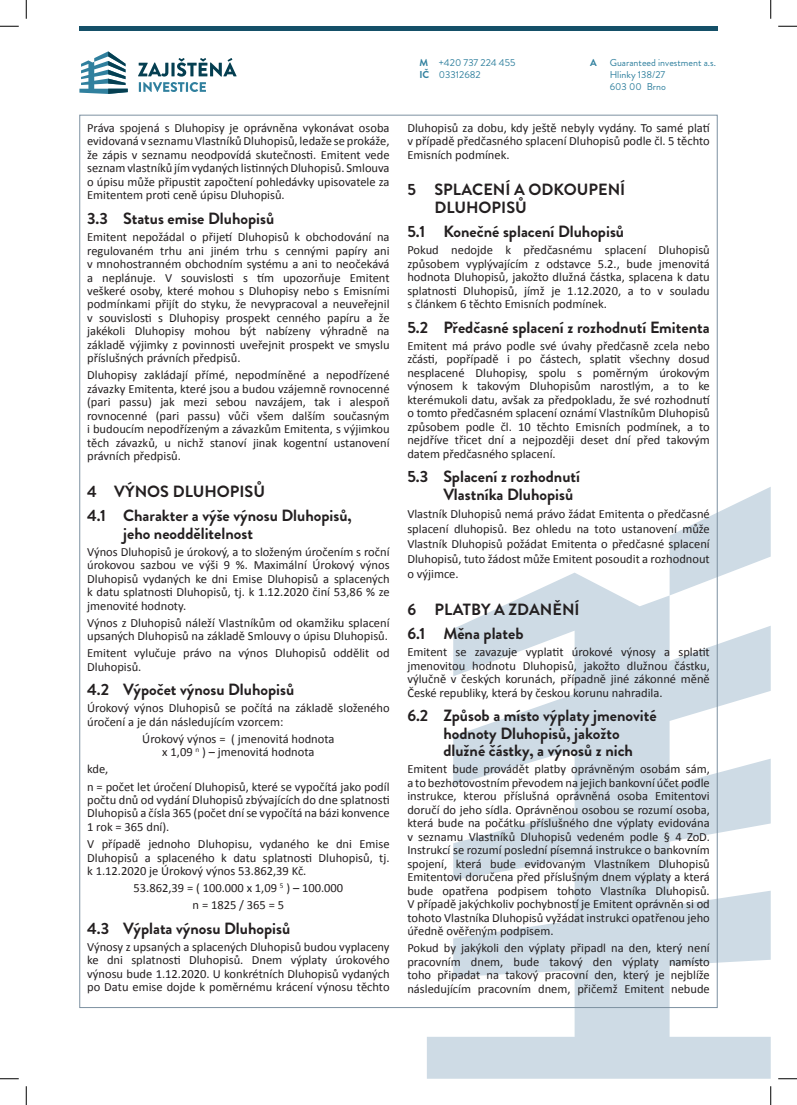
<style>
.page{position:relative;width:797px;height:1105px;background:#fff}
.page>*{position:absolute;margin:0;border:0;box-sizing:border-box;transform-origin:0 0}
.t1{font:700 16.25px/17.5px "Brandon Grotesque";color:#231f20}
.t2{font:12.5px/13.5px "Calibri";color:#231f20;text-align:justify}
.t3{font:10px/12px "Brandon Grotesque";color:#30809e}
.t4{font:700 10px/12px "Brandon Grotesque";color:#30809e}
</style>
<div class="page">
<svg style="left:427px;top:487px;width:343px;height:592px;fill:#cedbe5"></svg>
<svg style="left:79px;top:51px;width:49px;height:43px"></svg>
<svg style="left:138px;top:58px;width:99px;height:34px"></svg>
<div style="left:79px;top:26px;width:638px;height:5px;background:#155068"></div>
<svg style="left:0;top:25px;width:19px;height:2px"></svg>
<svg style="left:778px;top:25px;width:19px;height:2px"></svg>
<svg style="left:0;top:1078px;width:19px;height:1px"></svg>
<svg style="left:778px;top:1078px;width:19px;height:1px"></svg>
<svg style="left:25px;top:0;width:2px;height:19px"></svg>
<svg style="left:25px;top:1086px;width:2px;height:19px"></svg>
<svg style="left:770px;top:0;width:1px;height:19px"></svg>
<svg style="left:770px;top:1086px;width:1px;height:19px"></svg>
<p class="t2" style="left:87px;top:121px;width:304px">Práva spojená s Dluhopisy je oprávněna vykonávat osoba evidovaná v seznamu Vlastníků Dluhopisů, ledaže se prokáže, že zápis v seznamu neodpovídá skutečnosti. Emitent vede seznam vlastníků jím vydaných listinných Dluhopisů. Smlouva o úpisu může připustit započtení pohledávky upisovatele za Emitentem proti ceně úpisu Dluhopisů.</p>
<h1 class="t1" style="left:87px;top:210px;width:188px">3.3 Status emise Dluhopisů</h1>
<p class="t2" style="left:87px;top:230px;width:304px">Emitent nepožádal o přijetí Dluhopisů k obchodování na regulovaném trhu ani jiném trhu s cennými papíry ani v mnohostranném obchodním systému a ani to neočekává a neplánuje. V souvislosti s tím upozorňuje Emitent veškeré osoby, které mohou s Dluhopisy nebo s Emisními podmínkami přijít do styku, že nevypracoval a neuveřejnil v souvislosti s Dluhopisy prospekt cenného papíru a že jakékoli Dluhopisy mohou být nabízeny výhradně na základě výjimky z povinnosti uveřejnit prospekt ve smyslu příslušných právních předpisů.</p>
<p class="t2" style="left:87px;top:368px;width:304px">Dluhopisy zakládají přímé, nepodmíněné a nepodřízené závazky Emitenta, které jsou a budou vzájemně rovnocenné (pari passu) jak mezi sebou navzájem, tak i alespoň rovnocenné (pari passu) vůči všem dalším současným i budoucím nepodřízeným a závazkům Emitenta, s výjimkou těch závazků, u nichž stanoví jinak kogentní ustanovení právních předpisů.</p>
<h1 class="t1" style="left:87px;top:479px;width:266px;line-height:24.6px">4 VÝNOS DLUHOPISŮ<br>4.1 Charakter a výše výnosu Dluhopisů,</h1>
<h1 class="t1" style="left:123px;top:525px;width:131px">jeho neoddělitelnost</h1>
<p class="t2" style="left:87px;top:544px;width:304px">Výnos Dluhopisů je úrokový, a to složeným úročením s roční úrokovou sazbou ve výši 9 %. Maximální Úrokový výnos Dluhopisů vydaných ke dni Emise Dluhopisů a splacených k datu splatnosti Dluhopisů, tj. k 1.12.2020 činí 53,86 % ze jmenovité hodnoty.</p>
<p class="t2" style="left:87px;top:615px;width:304px">Výnos z Dluhopisů náleží Vlastníkům od okamžiku splacení upsaných Dluhopisů na základě Smlouvy o úpisu Dluhopisů.</p>
<p class="t2" style="left:87px;top:646px;width:304px">Emitent vylučuje právo na výnos Dluhopisů oddělit od<br>Dluhopisů.</p>
<h1 class="t1" style="left:87px;top:681px;width:208px">4.2 Výpočet výnosu Dluhopisů</h1>
<p class="t2" style="left:87px;top:701px;width:304px">Úrokový výnos Dluhopisů se počítá na základě složeného úročení a je dán následujícím vzorcem:</p>
<p class="t2" style="left:142px;top:732px;width:194px;text-align:center">Úrokový výnos = ( jmenovitá hodnota x 1,09 <sup>n</sup> ) – jmenovitá hodnota</p>
<p class="t2" style="left:87px;top:760px;width:304px;line-height:17px">kde,<br>n = počet let úročení Dluhopisů, které se vypočítá jako podíl</p>
<p class="t2" style="left:87px;top:793px;width:304px">počtu dnů od vydání Dluhopisů zbývajících do dne splatnosti Dluhopisů a čísla 365 (počet dní se vypočítá na bázi konvence 1 rok = 365 dní).</p>
<p class="t2" style="left:87px;top:837px;width:304px">V případě jednoho Dluhopisu, vydaného ke dni Emise Dluhopisů a splaceného k datu splatnosti Dluhopisů, tj. k 1.12.2020 je Úrokový výnos 53.862,39 Kč.</p>
<p class="t2" style="left:133px;top:879px;width:211px;line-height:17px;text-align:center">53.862,39 = ( 100.000 x 1,09 <sup>5</sup> ) – 100.000 n = 1825 / 365 = 5</p>
<h1 class="t1" style="left:87px;top:919px;width:205px">4.3 Výplata výnosu Dluhopisů</h1>
<p class="t2" style="left:87px;top:939px;width:304px">Výnosy z upsaných a splacených Dluhopisů budou vyplaceny ke dni splatnosti Dluhopisů. Dnem výplaty úrokového výnosu bude 1.12.2020. U konkrétních Dluhopisů vydaných po Datu emise dojde k poměrnému krácení výnosu těchto</p>
<p class="t4" style="left:419px;top:57px;width:11px">M<br>IČ</p>
<p class="t3" style="left:439px;top:57px;width:78px">+420 737 224 455</p>
<p class="t4" style="left:590px;top:57px;width:8px">A</p>
<p class="t3" style="left:439px;top:69px;width:43px">03312682</p>
<p class="t3" style="left:610px;top:57px;width:108px">Guaranteed investment a.s.<br>Hlinky 138/27<br>603 00 Brno</p>
<p class="t2" style="left:407px;top:121px;width:304px">Dluhopisů za dobu, kdy ještě nebyly vydány. To samé platí v případě předčasného splacení Dluhopisů podle čl. 5 těchto Emisních podmínek.</p>
<h1 class="t1" style="left:434px;top:181px;width:192px;text-indent:-27px">5 SPLACENÍ A ODKOUPENÍ<br>DLUHOPISŮ</h1>
<h1 class="t1" style="left:407px;top:223px;width:218px">5.1 Konečné splacení Dluhopisů</h1>
<p class="t2" style="left:407px;top:243px;width:304px">Pokud nedojde k předčasnému splacení Dluhopisů způsobem vyplývajícím z odstavce 5.2., bude jmenovitá hodnota Dluhopisů, jakožto dlužná částka, splacena k datu splatnosti Dluhopisů, jímž je 1.12.2020, a to v souladu s článkem 6 těchto Emisních podmínek.</p>
<h1 class="t1" style="left:407px;top:319px;width:304px">5.2 Předčasné splacení z rozhodnutí Emitenta</h1>
<p class="t2" style="left:407px;top:339px;width:304px">Emitent má právo podle své úvahy předčasně zcela nebo zčásti, popřípadě i po částech, splatit všechny dosud nesplacené Dluhopisy, spolu s poměrným úrokovým výnosem k takovým Dluhopisům narostlým, a to ke kterémukoli datu, avšak za předpokladu, že své rozhodnutí o tomto předčasném splacení oznámí Vlastníkům Dluhopisů způsobem podle čl. 10 těchto Emisních podmínek, a to nejdříve třicet dní a nejpozději deset dní před takovým datem předčasného splacení.</p>
<h1 class="t1" style="left:443px;top:468px;width:138px;text-indent:-36px">5.3 Splacení z rozhodnutí<br>Vlastníka Dluhopisů</h1>
<p class="t2" style="left:407px;top:506px;width:304px;line-height:15px">Vlastník Dluhopisů nemá právo žádat Emitenta o předčasné splacení dluhopisů. Bez ohledu na toto ustanovení může Vlastník Dluhopisů požádat Emitenta o předčasné splacení Dluhopisů, tuto žádost může Emitent posoudit a rozhodnout o výjimce.</p>
<h1 class="t1" style="left:407px;top:597px;width:174px;line-height:24.6px">6 PLATBY A ZDANĚNÍ<br>6.1 Měna plateb</h1>
<p class="t2" style="left:407px;top:645px;width:304px">Emitent se zavazuje vyplatit úrokové výnosy a splatit jmenovitou hodnotu Dluhopisů, jakožto dlužnou částku, výlučně v českých korunách, případně jiné zákonné měně České republiky, která by českou korunu nahradila.</p>
<h1 class="t1" style="left:443px;top:707px;width:215px;text-indent:-36px">6.2 Způsob a místo výplaty jmenovité hodnoty Dluhopisů, jakožto dlužné částky, a výnosů z nich</h1>
<p class="t2" style="left:407px;top:762px;width:304px">Emitent bude provádět platby oprávněným osobám sám, a to bezhotovostním převodem na jejich bankovní účet podle instrukce, kterou příslušná oprávněná osoba Emitentovi doručí do jeho sídla. Oprávněnou osobou se rozumí osoba, která bude na počátku příslušného dne výplaty evidována v seznamu Vlastníků Dluhopisů vedeném podle § 4 ZoD.<br>Instrukcí se rozumí poslední písemná instrukce o bankovním spojení, která bude evidovaným Vlastníkem Dluhopisů Emitentovi doručena před příslušným dnem výplaty a která bude opatřena podpisem tohoto Vlastníka Dluhopisů.<br>V případě jakýchkoliv pochybností je Emitent oprávněn si od tohoto Vlastníka Dluhopisů vyžádat instrukci opatřenou jeho úředně ověřeným podpisem.</p>
<p class="t2" style="left:407px;top:941px;width:304px">Pokud by jakýkoli den výplaty připadl na den, který není pracovním dnem, bude takový den výplaty namísto toho připadat na takový pracovní den, který je nejblíže následujícím pracovním dnem, přičemž Emitent nebude</p>
</div>
